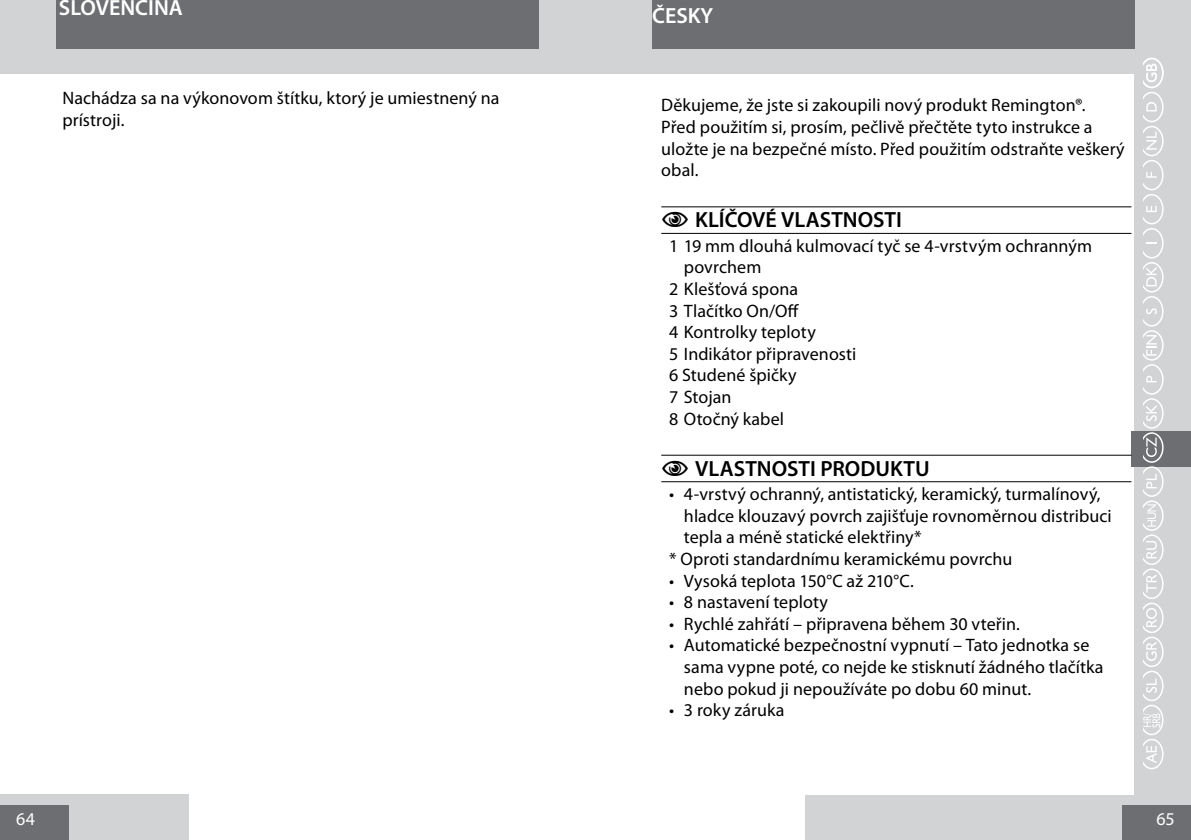
<style>
.page{position:relative;width:1191px;height:840px;background:#fff}
.page>*{position:absolute;margin:0;border:0;box-sizing:border-box;transform-origin:0 0}
.t1{font:600 22px "Myriad Pro";color:#000}
.t2{font:600 22px "Myriad Pro";color:#fff}
.t3{font:18px/21.6px "Myriad Pro";letter-spacing:.005em;color:#000}
.t4{font:18px "Myriad Pro";color:#fff}
.s1{font-family:"Myriad Points";font-weight:400}
</style>
<div class="page">
<div style="left:0;top:0;width:595px;height:74px;background:#d1d3d4"></div>
<div style="left:0;top:794px;width:188px;height:45px;background:#d1d3d4"></div>
<div style="left:805px;top:794px;width:386px;height:45px;background:#d1d3d4"></div>
<div style="left:1123px;top:805px;width:68px;height:34px;background:#6d6e71"></div>
<div style="left:0;top:805px;width:68px;height:34px;background:#6d6e71"></div>
<div style="left:595px;top:0;width:596px;height:74px;background:#d1d3d4"></div>
<div style="left:652px;top:0;width:482px;height:48px;background:#6d6e71"></div>
<div style="left:57px;top:0;width:482px;height:49px;background:#6d6e71"></div>
<div style="left:1134px;top:60px;width:57px;height:741px;background:#d1d3d4"></div>
<div style="left:1131px;top:431px;width:60px;height:35px;background:#6d6e71"></div>
<svg style="left:1143px;top:58px;width:20px;height:712px"></svg>
<hr style="left:661px;top:206px;width:470px;height:1px;background:#000">
<hr style="left:661px;top:233px;width:470px;height:1px;background:#000">
<hr style="left:661px;top:454px;width:470px;height:1px;background:#000">
<hr style="left:661px;top:481px;width:470px;height:1px;background:#000">
<p class="t2" style="left:59px;top:-6px;width:125px">SLOVENČINA</p>
<p class="t3" style="left:62px;top:87px;width:438px">Nachádza sa na výkonovom štítku, ktorý je umiestnený na prístroji.</p>
<p class="t2" style="left:652px;top:1px;width:62px">ČESKY</p>
<p class="t3" style="left:661px;top:94px;width:465px">Děkujeme, že jste si zakoupili nový produkt Remington®.<br>Před použitím si, prosím, pečlivě přečtěte tyto instrukce a uložte je na bezpečné místo. Před použitím odstraňte veškerý obal.</p>
<p class="t1" style="left:661px;top:206px;width:242px"><span class="s1">C</span> KLÍČOVÉ VLASTNOSTI</p>
<p class="t3" style="left:669px;top:234px;width:424px">1 19 mm dlouhá kulmovací tyč se 4-vrstvým ochranným</p>
<p class="t3" style="left:684px;top:256px;width:79px">povrchem</p>
<p class="t3" style="left:669px;top:277px;width:130px">2 Klešťová spona</p>
<p class="t3" style="left:669px;top:299px;width:131px">3 Tlačítko On/Off</p>
<p class="t3" style="left:669px;top:321px;width:148px">4 Kontrolky teploty</p>
<p class="t3" style="left:669px;top:342px;width:189px">5 Indikátor připravenosti</p>
<p class="t3" style="left:669px;top:364px;width:129px">6 Studené špičky</p>
<p class="t3" style="left:669px;top:385px;width:64px">7 Stojan</p>
<p class="t3" style="left:669px;top:407px;width:116px">8 Otočný kabel</p>
<p class="t1" style="left:661px;top:454px;width:270px"><span class="s1">C</span> VLASTNOSTI PRODUKTU</p>
<p class="t3" style="left:669px;top:482px;width:433px">• 4-vrstvý ochranný, antistatický, keramický, turmalínový,</p>
<p class="t3" style="left:684px;top:504px;width:429px">hladce klouzavý povrch zajišťuje rovnoměrnou distribuci</p>
<p class="t3" style="left:684px;top:526px;width:239px">tepla a méně statické elektřiny*</p>
<p class="t3" style="left:669px;top:547px;width:345px">* Oproti standardnímu keramickému povrchu</p>
<p class="t3" style="left:669px;top:569px;width:246px">• Vysoká teplota 150°C až 210°C.</p>
<p class="t3" style="left:669px;top:590px;width:160px">• 8 nastavení teploty</p>
<p class="t3" style="left:669px;top:612px;width:352px">• Rychlé zahřátí – připravena během 30 vteřin.</p>
<p class="t3" style="left:684px;top:634px;width:421px;text-indent:-15px">• Automatické bezpečnostní vypnutí – Tato jednotka se sama vypne poté, co nejde ke stisknutí žádného tlačítka nebo pokud ji nepoužíváte po dobu 60 minut.</p>
<p class="t3" style="left:669px;top:698px;width:117px">• 3 roky záruka</p>
<p class="t4" style="left:16px;top:807px;width:20px">64</p>
<p class="t4" style="left:1156px;top:807px;width:20px">65</p>
</div>
